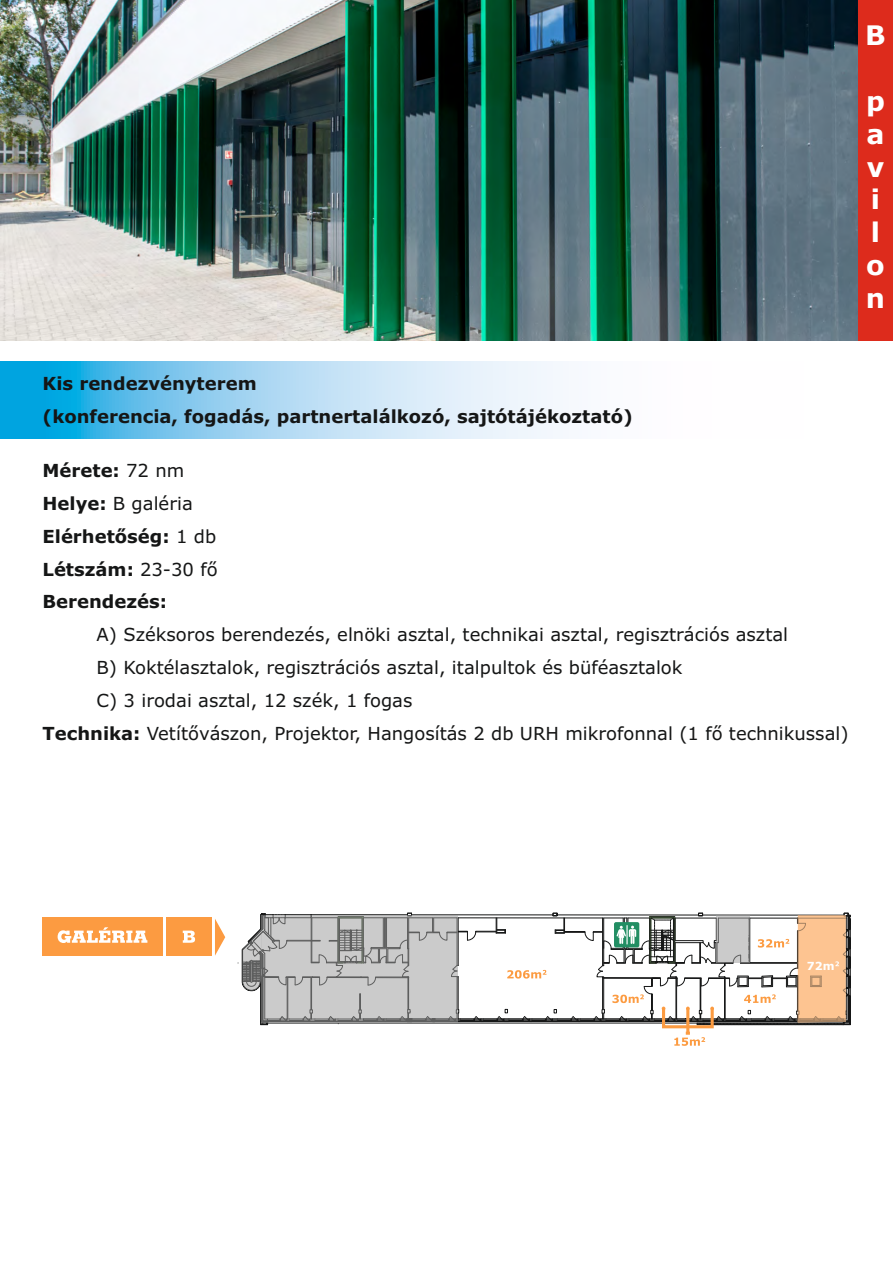
<style>
.page{position:relative;width:893px;height:1263px;background:#fff}
.page>*{position:absolute;margin:0;border:0;box-sizing:border-box;transform-origin:0 0}
.t1{font:700 27px/32.8px "Verdana";color:#fff}
.t2{font:18px "Verdana";color:#151616}
.t3{font:700 18px/32.8px "Verdana";color:#151616}
.t4{font:700 11.1px "Verdana";color:#fff}
.s1{font-weight:400}
.s2{font-weight:700}
</style>
<div class="page">
<img style="left:0;top:0;width:858px;height:340px">
<div style="left:858px;top:0;width:35px;height:340px;background:#dd2b1c"></div>
<svg style="left:0;top:361px;width:563px;height:77px;background:#97d4f1"></svg>
<hr style="left:686px;top:1008px;width:3px;height:25px;background:#fc9b41">
<svg style="left:674px;top:1031px;width:31px;height:15px"></svg>
<div style="left:662px;top:1007px;width:52px;height:21px;border:3px solid #fc9b41"></div>
<div style="left:42px;top:918px;width:120px;height:38px;background:#fc9b41"></div>
<svg style="left:58px;top:927px;width:89px;height:16px"></svg>
<div style="left:166px;top:918px;width:46px;height:38px;background:#fc9b41"></div>
<svg style="left:183px;top:930px;width:12px;height:13px"></svg>
<svg style="left:215px;top:919px;width:10px;height:37px"></svg>
<svg style="left:238px;top:912px;width:613px;height:113px"></svg>
<h1 class="t1" style="left:865px;top:21px;width:22px">B</h1>
<h1 class="t1" style="left:866px;top:87px;width:21px">p a v i l o n</h1>
<p class="t3" style="left:43px;top:368px;width:592px">Kis rendezvényterem<br>(konferencia, fogadás, partnertalálkozó, sajtótájékoztató)</p>
<p class="t3" style="left:43px;top:456px;width:177px">Mérete: <span class="s1">72 nm<br></span>Helye: <span class="s1">B galéria<br></span>Elérhetőség: <span class="s1">1 db<br></span>Létszám: <span class="s1">23-30 fő<br></span>Berendezés:</p>
<p class="t2" style="left:97px;top:627px;width:693px">A) Széksoros berendezés, elnöki asztal, technikai asztal, regisztrációs asztal</p>
<p class="t2" style="left:97px;top:660px;width:587px">B) Koktélasztalok, regisztrációs asztal, italpultok és büféasztalok</p>
<p class="t2" style="left:97px;top:693px;width:317px">C) 3 irodai asztal, 12 szék, 1 fogas</p>
<p class="t2" style="left:43px;top:726px;width:807px"><span class="s2">Technika:</span> Vetítővászon, Projektor, Hangosítás 2 db URH mikrofonnal (1 fő technikussal)</p>
<p class="t4" style="left:807px;top:961px;width:29px">72m</p>
</div>
